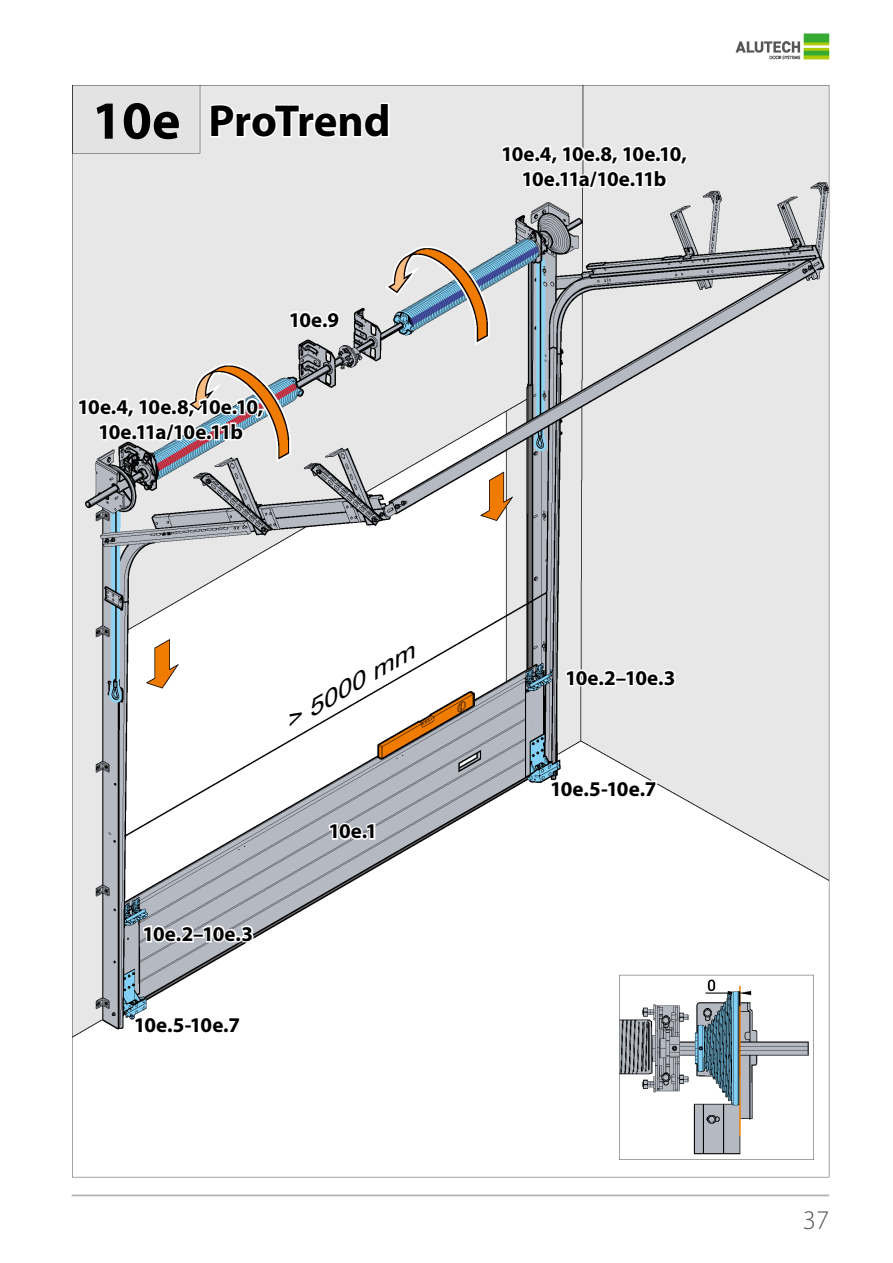
<style>
.page{position:relative;width:893px;height:1263px;background:#fff}
.page>*{position:absolute;margin:0;border:0;box-sizing:border-box;transform-origin:0 0}
.t1{font:700 45px "Myriad Pro";letter-spacing:-.01em;color:#000}
.t2{font:300 27px "Myriad Pro";color:#565655}
.t3{font:italic 21.9px "Arial";color:#000;scale:1.33 1}
.t4{font:700 21px/25.2px "Myriad Pro";letter-spacing:-.05em;color:#000;text-align:center}
.s1{font-size:54px}
</style>
<div class="page">
<img style="left:71px;top:33px;width:759px;height:1164px">
<h1 class="t1" style="left:92px;top:91px;width:300px"><span class="s1">10e</span> ProTrend</h1>
<p class="t4" style="left:289px;top:306px;width:52px">10e.9</p>
<p class="t4" style="left:78px;top:393px;width:187px">10e.4, 10e.8, 10e.10,<br>10e.11a/10e.11b</p>
<p class="t3" style="left:277px;top:710px;width:112px;rotate:-30deg">&gt; 5000 mm</p>
<p class="t4" style="left:142px;top:921px;width:112px">10e.2–10e.3</p>
<p class="t4" style="left:134px;top:1012px;width:108px">10e.5-10e.7</p>
<p class="t4" style="left:328px;top:818px;width:50px">10e.1</p>
<p class="t4" style="left:501px;top:141px;width:187px">10e.4, 10e.8, 10e.10,<br>10e.11a/10e.11b</p>
<p class="t4" style="left:565px;top:664px;width:112px">10e.2–10e.3</p>
<p class="t4" style="left:550px;top:775px;width:108px">10e.5-10e.7</p>
<p class="t2" style="left:803px;top:1204px;width:28px">37</p>
</div>
